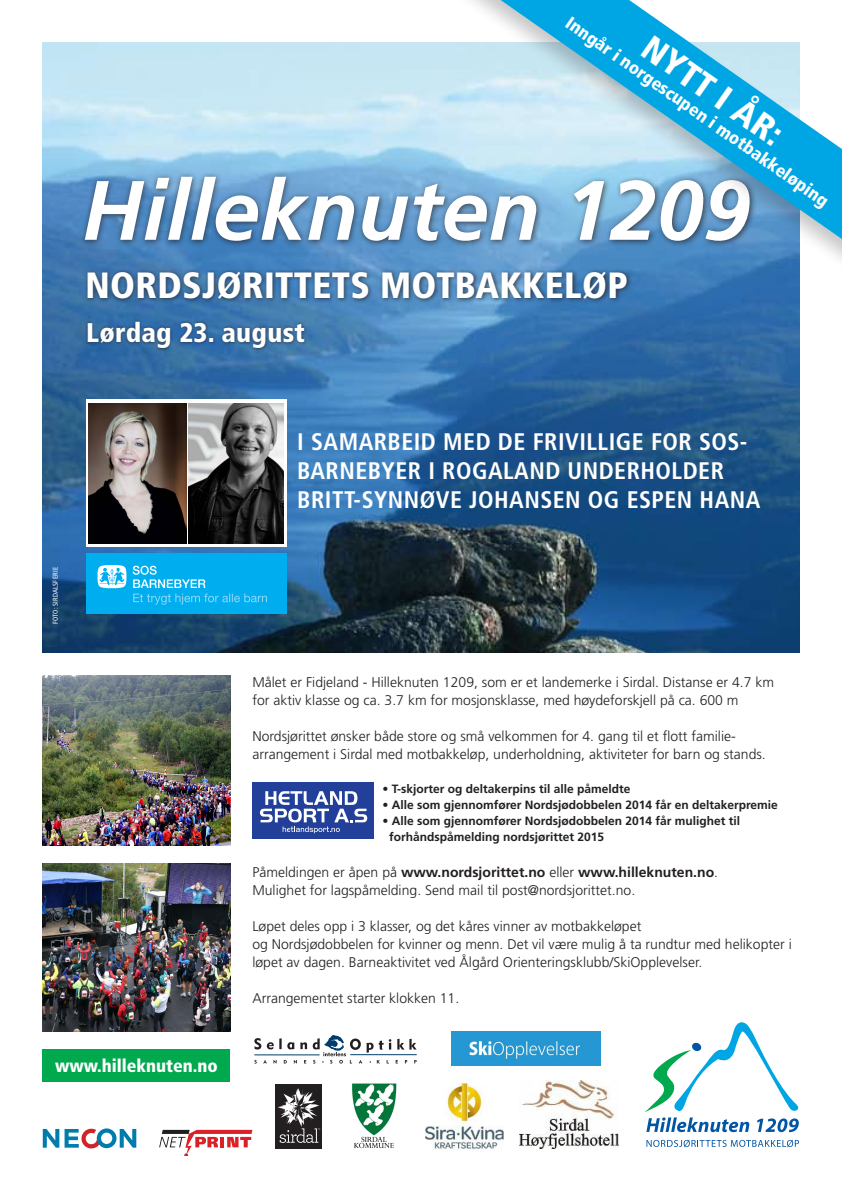
<style>
.page{position:relative;width:842px;height:1191px;background:#fff}
.page>*{position:absolute;margin:0;border:0;box-sizing:border-box;transform-origin:0 0}
.t1{font:italic 700 84.1px "Frutiger";color:#fff}
.t2{font:900 condensed 36.5px "Frutiger";letter-spacing:.01em;color:#fff}
.t3{font:900 condensed 35px "Frutiger";color:#fff}
.t4{font:900 condensed 27px "Frutiger";letter-spacing:.01em;color:#fff}
.t5{font:700 condensed 23.9px/28.7px "Frutiger";letter-spacing:.02em;color:#fff}
.t6{font:900 condensed 18px "Frutiger";color:#fff}
.t7{font:300 14px/18px "Frutiger";color:#231f20}
.t8{font:700 12px/16px "Frutiger";color:#231f20}
.t9{font:condensed 7px "Frutiger";letter-spacing:.02em;color:#fff}
.s1{font-weight:700}
</style>
<div class="page">
<div style="left:43px;top:1049px;width:187px;height:33px;background:#00a94e"></div>
<img style="left:43px;top:43px;width:756px;height:609px">
<div style="left:80px;top:171px;width:677px;height:77px;background:#231f20;opacity:.75"></div>
<div style="left:84px;top:268px;width:548px;height:36px;background:#231f20;opacity:.75"></div>
<div style="left:85px;top:319px;width:223px;height:32px;background:#231f20;opacity:.75"></div>
<img style="left:43px;top:675px;width:187px;height:170px">
<img style="left:43px;top:863px;width:187px;height:168px">
<svg style="left:646px;top:1139px;width:153px;height:8px"></svg>
<svg style="left:645px;top:1022px;width:154px;height:110px"></svg>
<div style="left:432px;top:0;width:410px;height:328px;background:#231f20;opacity:.25"></div>
<svg style="left:501px;top:0;width:341px;height:239px;background:#7bc0df"></svg>
<div style="left:252px;top:782px;width:122px;height:56px;background:#223f99"></div>
<svg style="left:260px;top:791px;width:107px;height:42px"></svg>
<img style="left:352px;top:1083px;width:44px;height:65px">
<div style="left:275px;top:1084px;width:47px;height:64px;background:#231f20"></div>
<svg style="left:278px;top:1088px;width:42px;height:54px"></svg>
<img style="left:425px;top:1077px;width:79px;height:73px">
<img style="left:519px;top:1080px;width:100px;height:68px">
<svg style="left:159px;top:1129px;width:93px;height:26px"></svg>
<svg style="left:43px;top:1129px;width:16px;height:18px"></svg>
<svg style="left:65px;top:1128px;width:71px;height:20px"></svg>
<svg style="left:254px;top:1035px;width:163px;height:28px"></svg>
<div style="left:86px;top:553px;width:201px;height:61px;background:#00aeef"></div>
<svg style="left:98px;top:565px;width:28px;height:23px"></svg>
<svg style="left:133px;top:566px;width:134px;height:38px"></svg>
<svg style="left:86px;top:400px;width:201px;height:147px"></svg>
<img style="left:189px;top:403px;width:94px;height:141px">
<img style="left:89px;top:403px;width:97px;height:141px">
<img style="left:452px;top:1031px;width:148px;height:34px">
<p class="t6" style="left:574px;top:12px;width:318px;rotate:35deg">Inngår i norgescupen i motbakkeløping</p>
<h3 class="t3" style="left:658px;top:27px;width:165px;rotate:35deg">NYTT I ÅR:</h3>
<h1 class="t1" style="left:82px;top:161px;width:670px">Hilleknuten 1209</h1>
<h2 class="t2" style="left:85px;top:263px;width:544px">NORDSJØRITTETS MOTBAKKELØP</h2>
<h3 class="t4" style="left:86px;top:316px;width:220px">Lørdag 23. august</h3>
<p class="t9" style="left:51px;top:624px;width:58px;rotate:-90deg">FOTO: SIRDALSFERIE</p>
<p class="t6" style="left:55px;top:1054px;width:164px">www.hilleknuten.no</p>
<h3 class="t5" style="left:297px;top:428px;width:465px">I SAMARBEID MED DE FRIVILLIGE FOR SOS-<br>BARNEBYER I ROGALAND UNDERHOLDER<br>BRITT-SYNNØVE JOHANSEN OG ESPEN HANA</h3>
<p class="t7" style="left:252px;top:673px;width:523px">Målet er Fidjeland - Hilleknuten 1209, som er et landemerke i Sirdal. Distanse er 4.7 km for aktiv klasse og ca. 3.7 km for mosjonsklasse, med høydeforskjell på ca. 600 m</p>
<p class="t7" style="left:252px;top:727px;width:515px">Nordsjørittet ønsker både store og små velkommen for 4. gang til et flott familie&shy;arrangement i Sirdal med motbakkeløp, underholdning, aktiviteter for barn og stands.</p>
<p class="t8" style="left:382px;top:780px;width:250px">• T-skjorter og deltakerpins til alle påmeldte</p>
<p class="t8" style="left:382px;top:796px;width:397px">• Alle som gjennomfører Nordsjødobbelen 2014 får en deltakerpremie</p>
<p class="t8" style="left:389px;top:812px;width:352px;text-indent:-7px">• Alle som gjennomfører Nordsjødobbelen 2014 får mulighet til forhåndspåmelding nordsjørittet 2015</p>
<p class="t7" style="left:252px;top:863px;width:467px">Påmeldingen er åpen på <span class="s1">www.nordsjorittet.no</span> eller <span class="s1">www.hilleknuten.no</span>.<br>Mulighet for lagspåmelding. Send mail til post@nordsjorittet.no.</p>
<p class="t7" style="left:252px;top:917px;width:541px">Løpet deles opp i 3 klasser, og det kåres vinner av motbakkeløpet<br>og Nordsjødobbelen for kvinner og menn. Det vil være mulig å ta rundtur med helikopter i løpet av dagen. Barneaktivitet ved Ålgård Orienteringsklubb/SkiOpplevelser.</p>
<p class="t7" style="left:252px;top:989px;width:208px">Arrangementet starter klokken 11.</p>
</div>
